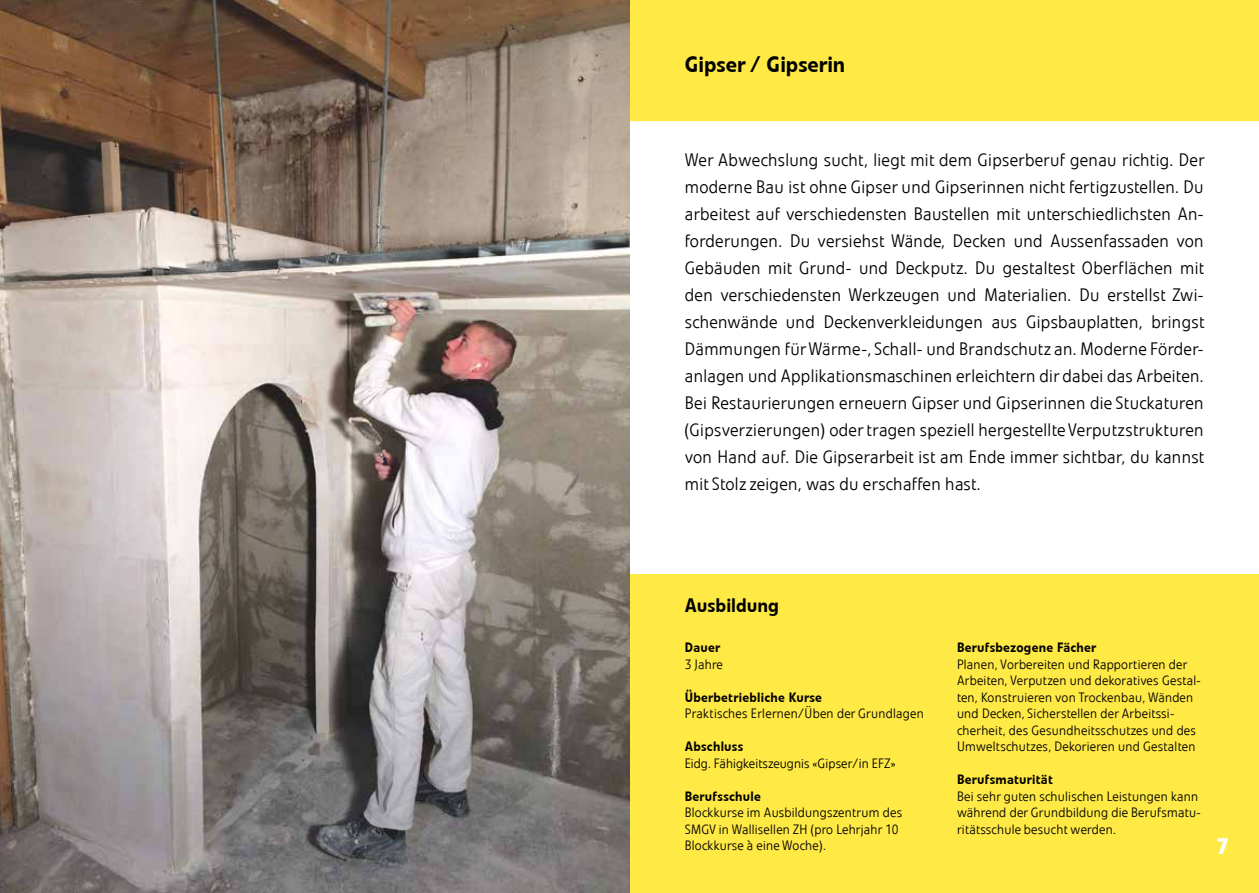
<style>
.page{position:relative;width:1259px;height:893px;background:#fff}
.page>*{position:absolute;margin:0;border:0;box-sizing:border-box;transform-origin:0 0}
.t1{font:500 22.5px "Evo BQ";color:#000}
.t2{font:700 22.5px "Evo BQ";color:#fff}
.t3{font:500 19.5px "Evo BQ";color:#000}
.t4{font:300 18px/27px "Evo BQ";letter-spacing:.02em;color:#000;text-align:justify}
.t5{font:300 13.5px/16.5px "Evo BQ";letter-spacing:.02em;color:#000}
.t6{font:500 13.5px "Evo BQ";letter-spacing:.02em;color:#000}
</style>
<div class="page">
<div style="left:629px;top:0;width:630px;height:121px;background:#ffe945"></div>
<div style="left:629px;top:574px;width:630px;height:319px;background:#ffe945"></div>
<img style="left:0;top:0;width:629px;height:893px">
<p class="t1" style="left:685px;top:51px;width:162px">Gipser / Gipserin</p>
<p class="t4" style="left:685px;top:146px;width:521px">Wer Abwechslung sucht, liegt mit dem Gipserberuf genau richtig. Der moderne Bau ist ohne Gipser und Gipserinnen nicht fertigzustellen. Du arbeitest auf verschiedensten Baustellen mit unterschiedlichsten An&shy;forderungen. Du versiehst Wände, Decken und Aussenfassaden von Gebäuden mit Grund- und Deckputz. Du gestaltest Oberflächen mit den verschiedensten Werkzeugen und Materialien. Du erstellst Zwi&shy;schenwände und Deckenverkleidungen aus Gipsbauplatten, bringst Dämmungen für Wärme-, Schall- und Brandschutz an. Moderne Förder&shy;anlagen und Applikationsmaschinen erleichtern dir dabei das Arbeiten.<br>Bei Restaurierungen erneuern Gipser und Gipserinnen die Stuckaturen (Gipsverzierungen) oder tragen speziell hergestellte Verputzstrukturen von Hand auf. Die Gipserarbeit ist am Ende immer sichtbar, du kannst mit Stolz zeigen, was du erschaffen hast.</p>
<p class="t3" style="left:685px;top:593px;width:96px">Ausbildung</p>
<p class="t6" style="left:685px;top:639px;width:37px">Dauer</p>
<p class="t5" style="left:685px;top:656px;width:40px">3 Jahre</p>
<p class="t6" style="left:685px;top:689px;width:139px">Überbetriebliche Kurse</p>
<p class="t5" style="left:685px;top:705px;width:240px">Praktisches Erlernen/Üben der Grundlagen</p>
<p class="t6" style="left:685px;top:738px;width:60px">Abschluss</p>
<p class="t5" style="left:685px;top:755px;width:212px">Eidg. Fähigkeitszeugnis «Gipser/in EFZ»</p>
<p class="t6" style="left:685px;top:788px;width:78px">Berufsschule</p>
<p class="t5" style="left:685px;top:804px;width:219px">Blockkurse im Ausbildungszentrum des<br>SMGV in Wallisellen ZH (pro Lehrjahr 10<br>Blockkurse à eine Woche).</p>
<p class="t6" style="left:957px;top:639px;width:141px">Berufsbezogene Fächer</p>
<p class="t5" style="left:957px;top:656px;width:245px">Planen, Vorbereiten und Rapportieren der Arbeiten, Verputzen und dekoratives Gestal&shy;ten, Konstruieren von Trockenbau, Wänden und Decken, Sicherstellen der Arbeitssi&shy;cherheit, des Gesundheitsschutzes und des Umweltschutzes, Dekorieren und Gestalten</p>
<p class="t6" style="left:957px;top:771px;width:97px">Berufsmaturität</p>
<p class="t5" style="left:957px;top:788px;width:245px">Bei sehr guten schulischen Leistungen kann während der Grundbildung die Berufsmatu&shy;ritätsschule besucht werden.</p>
<p class="t2" style="left:1216px;top:833px;width:14px">7</p>
</div>
